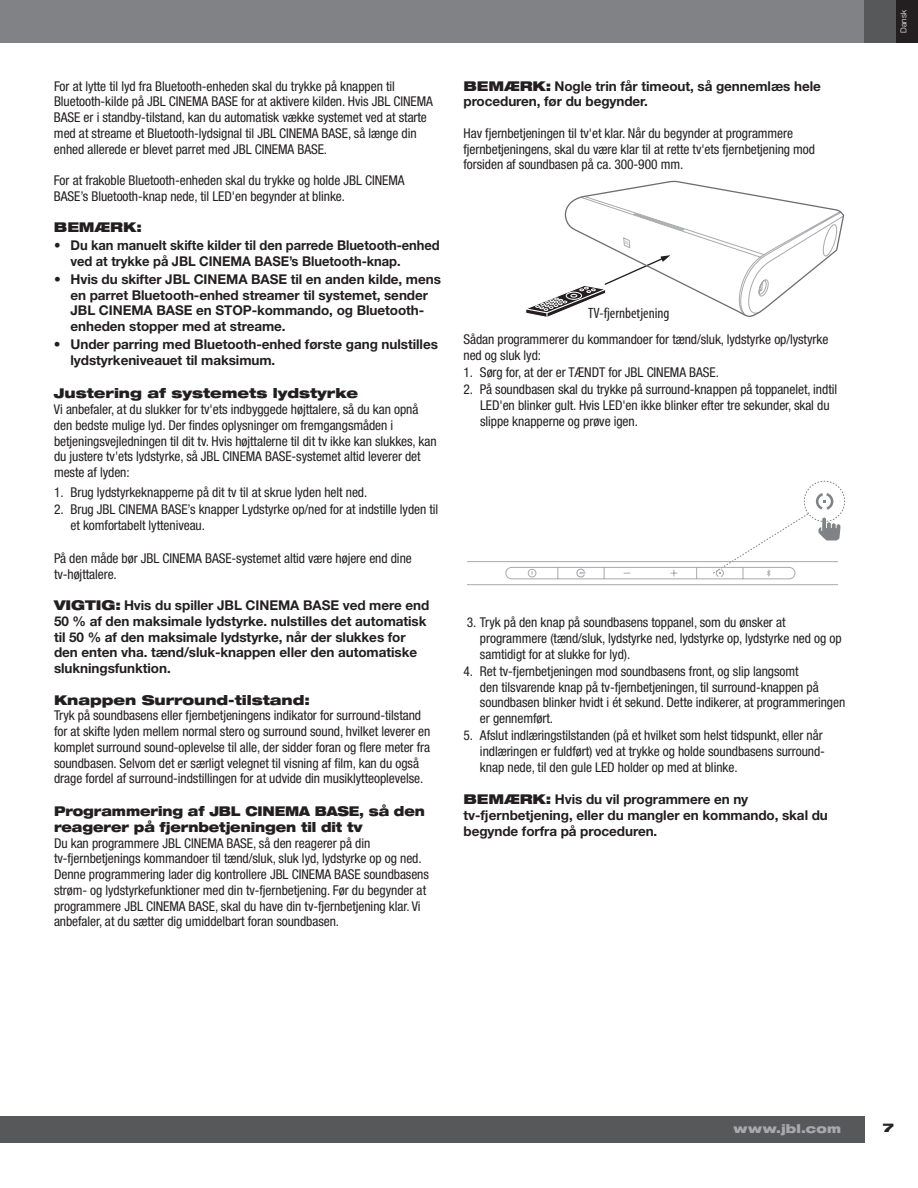
<style>
.page{position:relative;width:918px;height:1188px;background:#fff}
.page>*{position:absolute;margin:0;border:0;box-sizing:border-box;transform-origin:0 0}
.t1{font:condensed 15px "Myriad Pro";color:#231f20}
.t2{font:condensed 13.5px/15.8px "Helvetica Neue LT Pro";letter-spacing:-.005em;color:#231f20}
.t3{font:700 13.5px/15.8px "Helvetica Neue LT Pro";letter-spacing:-.005em;color:#231f20}
.t4{font:700 13.5px/15.8px "Helvetica Neue LT Pro";letter-spacing:-.005em;color:#231f20;scale:.96 1}
.t5{font:900 expanded 13.5px/16.2px "Helvetica Neue LT Pro";letter-spacing:-.01em;color:#231f20;scale:.9 1}
.t6{font:900 expanded 13.5px "Helvetica Neue LT Pro";letter-spacing:-.01em;color:#231f20}
.t7{font:900 expanded 12px "Helvetica Neue LT Pro";letter-spacing:.015em;color:#a8a9ad}
.t8{font:900 expanded 12px "Helvetica Neue LT Pro";color:#262324}
.t9{font:300 8.25px "Helvetica Neue LT Pro";color:#fff}
.s1{font-weight:900;font-stretch:expanded}
</style>
<div class="page">
<div style="left:0;top:1116px;width:864px;height:27px;background:#57585a"></div>
<div style="left:0;top:0;width:864px;height:43px;background:#808285"></div>
<div style="left:864px;top:0;width:33px;height:43px;background:#57585a"></div>
<div style="left:896px;top:0;width:22px;height:43px;background:#231f20"></div>
<svg style="left:526px;top:180px;width:319px;height:137px"></svg>
<svg style="left:467px;top:561px;width:370px;height:25px"></svg>
<svg style="left:712px;top:480px;width:134px;height:98px"></svg>
<svg style="left:576px;top:569px;width:9px;height:9px"></svg>
<p class="t2" style="left:54px;top:78px;width:381px">For at lytte til lyd fra Bluetooth-enheden skal du trykke på knappen til Bluetooth-kilde på JBL CINEMA BASE for at aktivere kilden. Hvis JBL CINEMA BASE er i standby-tilstand, kan du automatisk vække systemet ved at starte med at streame et Bluetooth-lydsignal til JBL CINEMA BASE, så længe din enhed allerede er blevet parret med JBL CINEMA BASE.</p>
<p class="t2" style="left:54px;top:172px;width:352px">For at frakoble Bluetooth-enheden skal du trykke og holde JBL CINEMA<br>BASE’s Bluetooth-knap nede, til LED'en begynder at blinke.</p>
<p class="t6" style="left:54px;top:219px;width:89px">BEMÆRK:</p>
<p class="t4" style="left:71px;top:237px;width:386px;text-indent:-17px">• Du kan manuelt skifte kilder til den parrede Bluetooth-enhed ved at trykke på JBL CINEMA BASE’s Bluetooth-knap.</p>
<p class="t3" style="left:70px;top:271px;width:372px;text-indent:-16px">• Hvis du skifter JBL CINEMA BASE til en anden kilde, mens en parret Bluetooth-enhed streamer til systemet, sender JBL CINEMA BASE en STOP-kommando, og Bluetooth&shy;enheden stopper med at streame.</p>
<p class="t3" style="left:70px;top:336px;width:369px;text-indent:-16px">• Under parring med Bluetooth-enhed første gang nulstilles lydstyrkeniveauet til maksimum.</p>
<p class="t6" style="left:54px;top:385px;width:306px">Justering af systemets lydstyrke</p>
<p class="t2" style="left:54px;top:401px;width:384px">Vi anbefaler, at du slukker for tv'ets indbyggede højttalere, så du kan opnå den bedste mulige lyd. Der findes oplysninger om fremgangsmåden i betjeningsvejledningen til dit tv. Hvis højttalerne til dit tv ikke kan slukkes, kan du justere tv'ets lydstyrke, så JBL CINEMA BASE-systemet altid leverer det meste af lyden:</p>
<p class="t2" style="left:54px;top:484px;width:315px">1. Brug lydstyrkeknapperne på dit tv til at skrue lyden helt ned.</p>
<p class="t2" style="left:71px;top:501px;width:369px;text-indent:-17px">2. Brug JBL CINEMA BASE’s knapper Lydstyrke op/ned for at indstille lyden til et komfortabelt lytteniveau.</p>
<p class="t2" style="left:54px;top:550px;width:359px">På den måde bør JBL CINEMA BASE-systemet altid være højere end dine tv-højttalere.</p>
<p class="t3" style="left:54px;top:597px;width:377px"><span class="s1">VIGTIG:</span> Hvis du spiller JBL CINEMA BASE ved mere end 50 % af den maksimale lydstyrke. nulstilles det automatisk til 50 % af den maksimale lydstyrke, når der slukkes for den enten vha. tænd/sluk-knappen eller den automatiske slukningsfunktion.</p>
<p class="t6" style="left:54px;top:691px;width:257px">Knappen Surround-tilstand:</p>
<p class="t2" style="left:54px;top:708px;width:378px">Tryk på soundbasens eller fjernbetjeningens indikator for surround-tilstand for at skifte lyden mellem normal stero og surround sound, hvilket leverer en komplet surround sound-oplevelse til alle, der sidder foran og flere meter fra soundbasen. Selvom det er særligt velegnet til visning af film, kan du også drage fordel af surround-indstillingen for at udvide din musiklytteoplevelse.</p>
<p class="t5" style="left:54px;top:802px;width:414px">Programmering af JBL CINEMA BASE, så den reagerer på fjernbetjeningen til dit tv</p>
<p class="t2" style="left:54px;top:835px;width:377px">Du kan programmere JBL CINEMA BASE, så den reagerer på din tv-fjernbetjenings kommandoer til tænd/sluk, sluk lyd, lydstyrke op og ned.<br>Denne programmering lader dig kontrollere JBL CINEMA BASE soundbasens strøm- og lydstyrkefunktioner med din tv-fjernbetjening. Før du begynder at programmere JBL CINEMA BASE, skal du have din tv-fjernbetjening klar. Vi anbefaler, at du sætter dig umiddelbart foran soundbasen.</p>
<p class="t3" style="left:463px;top:78px;width:359px"><span class="s1">BEMÆRK:</span> Nogle trin får timeout, så gennemlæs hele proceduren, før du begynder.</p>
<p class="t2" style="left:463px;top:125px;width:353px">Hav fjernbetjeningen til tv'et klar. Når du begynder at programmere fjernbetjeningens, skal du være klar til at rette tv'ets fjernbetjening mod forsiden af soundbasen på ca. 300-900 mm.</p>
<p class="t1" style="left:588px;top:305px;width:83px">TV-fjernbetjening</p>
<p class="t2" style="left:464px;top:331px;width:366px">Sådan programmerer du kommandoer for tænd/sluk, lydstyrke op/lystyrke ned og sluk lyd:</p>
<p class="t2" style="left:464px;top:364px;width:257px">1. Sørg for, at der er TÆNDT for JBL CINEMA BASE.</p>
<p class="t2" style="left:480px;top:381px;width:359px;text-indent:-17px">2. På soundbasen skal du trykke på surround-knappen på toppanelet, indtil<br>LED'en blinker gult. Hvis LED'en ikke blinker efter tre sekunder, skal du slippe knapperne og prøve igen.</p>
<p class="t2" style="left:480px;top:615px;width:363px;text-indent:-13px">3. Tryk på den knap på soundbasens toppanel, som du ønsker at programmere (tænd/sluk, lydstyrke ned, lydstyrke op, lydstyrke ned og op samtidigt for at slukke for lyd).</p>
<p class="t2" style="left:480px;top:663px;width:367px;text-indent:-16px">4. Ret tv-fjernbetjeningen mod soundbasens front, og slip langsomt<br>den tilsvarende knap på tv-fjernbetjeningen, til surround-knappen på soundbasen blinker hvidt i ét sekund. Dette indikerer, at programmeringen er gennemført.</p>
<p class="t2" style="left:480px;top:727px;width:347px;text-indent:-16px">5. Afslut indlæringstilstanden (på et hvilket som helst tidspunkt, eller når indlæringen er fuldført) ved at trykke og holde soundbasens surround&shy;knap nede, til den gule LED holder op med at blinke.</p>
<p class="t3" style="left:464px;top:791px;width:366px"><span class="s1">BEMÆRK:</span> Hvis du vil programmere en ny tv-fjernbetjening, eller du mangler en kommando, skal du begynde forfra på proceduren.</p>
<p class="t9" style="left:898px;top:33px;width:25px;rotate:-90deg">Dansk</p>
<p class="t7" style="left:734px;top:1121px;width:109px">www.jbl.com</p>
<p class="t8" style="left:883px;top:1119px;width:13px">7</p>
</div>
